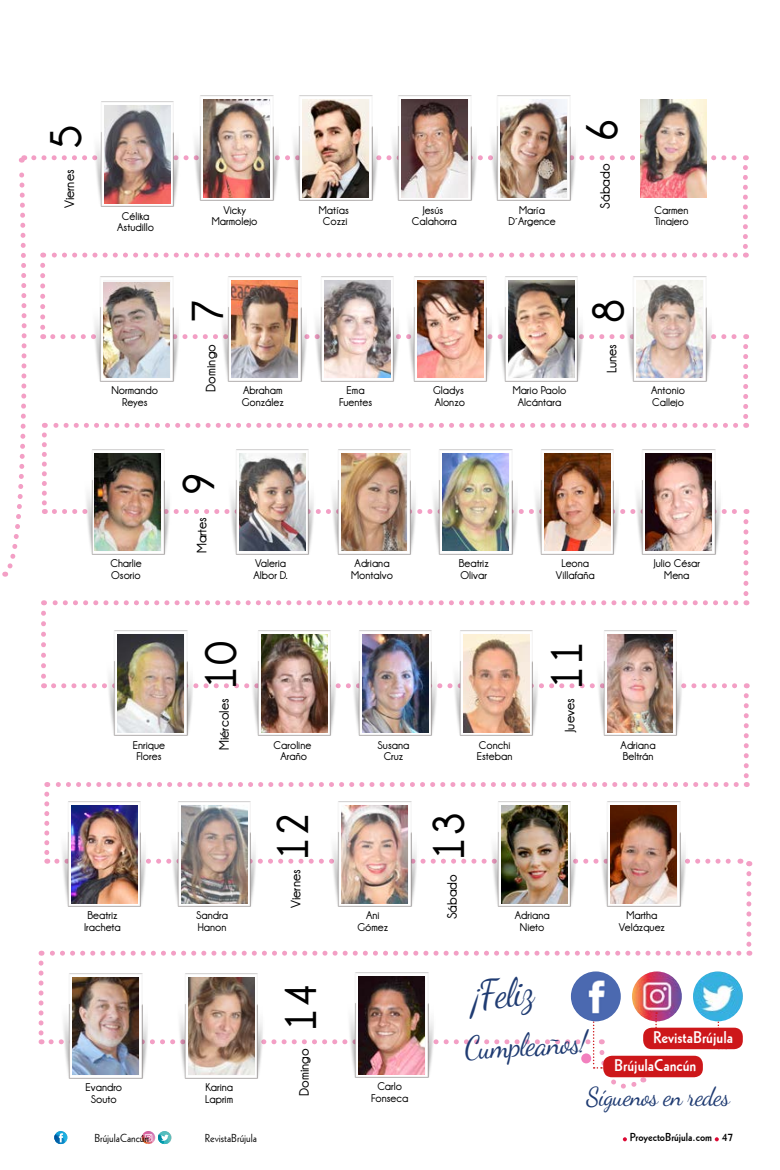
<style>
.page{position:relative;width:780px;height:1170px;background:#fff}
.page>*{position:absolute;margin:0;border:0;box-sizing:border-box;transform-origin:0 0}
.t1{font:700 45px "Champagne&Limousines";color:#000}
.t2{font:39.5px "Dancing Script";color:#1f3b72;scale:.94 1}
.t3{font:31.38px "Dancing Script";color:#1f3b72;scale:.94 1}
.t4{font:25.88px "Dancing Script";letter-spacing:-.025em;color:#1f3b72;scale:.94 1}
.t5{font:16.38px "Geometric 231 BT Bold C";color:#fff}
.t6{font:700 13.75px "Champagne&Limousines";color:#000}
.t7{font:700 11.25px/11.5px "Champagne&Limousines";color:#000;text-align:center}
.t8{font:11.25px "Geometric 231 BT Roman C";color:#000}
.t9{font:11.25px "Geometric 231 BT Bold C";color:#000}
</style>
<div class="page">
<img style="left:392px;top:95px;width:85px;height:60px">
<img style="left:402px;top:99px;width:66px;height:56px">
<img style="left:491px;top:95px;width:85px;height:60px">
<img style="left:501px;top:99px;width:66px;height:56px">
<img style="left:640px;top:99px;width:66px;height:56px">
<img style="left:194px;top:95px;width:85px;height:60px">
<img style="left:204px;top:99px;width:65px;height:56px">
<img style="left:293px;top:95px;width:85px;height:60px">
<img style="left:303px;top:99px;width:65px;height:56px">
<img style="left:95px;top:101px;width:84px;height:54px">
<img style="left:104px;top:106px;width:66px;height:49px">
<svg style="left:622px;top:1137px;width:5px;height:4px"></svg>
<svg style="left:714px;top:1137px;width:4px;height:4px"></svg>
<svg style="left:142px;top:1131px;width:29px;height:13px"></svg>
<svg style="left:54px;top:1131px;width:13px;height:12px"></svg>
<img style="left:2px;top:155px;width:751px;height:934px">
<img style="left:571px;top:971px;width:49px;height:50px;border-radius:25px">
<h1 class="t1" style="left:41px;top:148px;width:26px;rotate:-90deg">5</h1>
<p class="t6" style="left:62px;top:208px;width:40px;rotate:-90deg">Viernes</p>
<p class="t7" style="left:117px;top:210px;width:38px">Célika<br>Astudillo</p>
<p class="t7" style="left:212px;top:204px;width:47px">Vicky<br>Marmolejo</p>
<p class="t7" style="left:319px;top:204px;width:32px">Matías<br>Cozzi</p>
<h1 class="t1" style="left:577px;top:142px;width:26px;rotate:-90deg">6</h1>
<p class="t6" style="left:597px;top:209px;width:47px;rotate:-90deg">Sábado</p>
<p class="t7" style="left:412px;top:204px;width:46px">Jesús<br>Calahorra</p>
<p class="t7" style="left:508px;top:204px;width:49px">María<br>D´Argence</p>
<p class="t7" style="left:654px;top:204px;width:36px;text-align:left">Carmen<br>Tinajero</p>
<p class="t7" style="left:111px;top:384px;width:48px">Normando<br>Reyes</p>
<h1 class="t1" style="left:183px;top:323px;width:26px;rotate:-90deg">7</h1>
<p class="t6" style="left:203px;top:391px;width:49px;rotate:-90deg">Domingo</p>
<h1 class="t1" style="left:583px;top:323px;width:26px;rotate:-90deg">8</h1>
<p class="t6" style="left:604px;top:373px;width:31px;rotate:-90deg">Lunes</p>
<p class="t7" style="left:242px;top:384px;width:43px;text-align:left">Abraham<br>González</p>
<p class="t7" style="left:339px;top:384px;width:34px">Ema<br>Fuentes</p>
<p class="t7" style="left:433px;top:384px;width:33px;text-align:left">Gladys<br>Alonzo</p>
<p class="t7" style="left:512px;top:384px;width:55px">Mario Paolo<br>Alcántara</p>
<p class="t7" style="left:651px;top:384px;width:35px;text-align:left">Antonio<br>Callejo</p>
<h1 class="t1" style="left:173px;top:496px;width:26px;rotate:-90deg">9</h1>
<p class="t6" style="left:194px;top:553px;width:38px;rotate:-90deg">Martes</p>
<p class="t7" style="left:110px;top:557px;width:33px;text-align:left">Charlie<br>Osorio</p>
<p class="t7" style="left:253px;top:557px;width:36px;text-align:left">Valeria<br>Albor D.</p>
<p class="t7" style="left:351px;top:557px;width:43px;text-align:left">Adriana<br>Montalvo</p>
<p class="t7" style="left:458px;top:557px;width:32px;text-align:left">Beatriz<br>Olivar</p>
<p class="t7" style="left:556px;top:557px;width:40px">Leona<br>Villafaña</p>
<p class="t7" style="left:653px;top:557px;width:48px">Julio César<br>Mena</p>
<h1 class="t1" style="left:196px;top:689px;width:50px;rotate:-90deg">10</h1>
<p class="t6" style="left:216px;top:750px;width:53px;rotate:-90deg">Miércoles</p>
<p class="t7" style="left:133px;top:739px;width:34px">Enrique<br>Flores</p>
<p class="t7" style="left:273px;top:739px;width:39px">Caroline<br>Araño</p>
<p class="t7" style="left:377px;top:739px;width:33px">Susana<br>Cruz</p>
<p class="t7" style="left:477px;top:739px;width:37px;text-align:left">Conchi<br>Esteban</p>
<h1 class="t1" style="left:268px;top:860px;width:51px;rotate:-90deg">12</h1>
<h1 class="t1" style="left:424px;top:860px;width:50px;rotate:-90deg">13</h1>
<h1 class="t1" style="left:541px;top:689px;width:50px;rotate:-90deg">11</h1>
<p class="t6" style="left:562px;top:732px;width:35px;rotate:-90deg">Jueves</p>
<p class="t7" style="left:620px;top:739px;width:37px;text-align:left">Adriana<br>Beltrán</p>
<p class="t7" style="left:84px;top:909px;width:38px;text-align:left">Beatriz<br>Iracheta</p>
<p class="t7" style="left:196px;top:909px;width:33px;text-align:left">Sandra<br>Hanon</p>
<p class="t6" style="left:288px;top:908px;width:40px;rotate:-90deg">Viernes</p>
<p class="t6" style="left:444px;top:919px;width:47px;rotate:-90deg">Sábado</p>
<p class="t7" style="left:357px;top:909px;width:32px">Ani<br>Gómez</p>
<p class="t7" style="left:619px;top:909px;width:47px">Martha<br>Velázquez</p>
<p class="t7" style="left:514px;top:909px;width:37px">Adriana<br>Nieto</p>
<p class="t7" style="left:86px;top:1081px;width:38px">Evandro<br>Souto</p>
<p class="t7" style="left:205px;top:1081px;width:29px;text-align:left">Karina<br>Laprim</p>
<h1 class="t1" style="left:276px;top:1032px;width:51px;rotate:-90deg">14</h1>
<p class="t6" style="left:296px;top:1095px;width:49px;rotate:-90deg">Domingo</p>
<p class="t7" style="left:371px;top:1080px;width:39px">Carlo<br>Fonseca</p>
<h2 class="t2" style="left:468px;top:973px;width:69px;rotate:-6deg">¡Feliz</h2>
<h3 class="t3" style="left:463px;top:1029px;width:132px;rotate:-3deg">Cumpleaños!</h3>
<h3 class="t4" style="left:586px;top:1081px;width:154px">Síguenos en redes</h3>
<h3 class="t5" style="left:653px;top:1026px;width:82px">RevistaBrújula</h3>
<h3 class="t5" style="left:614px;top:1054px;width:84px">BrújulaCancún</h3>
<p class="t8" style="left:94px;top:1130px;width:56px">BrújulaCancún</p>
<p class="t8" style="left:205px;top:1130px;width:54px">RevistaBrújula</p>
<p class="t9" style="left:630px;top:1129px;width:105px">ProyectoBrújula.com 47</p>
</div>
